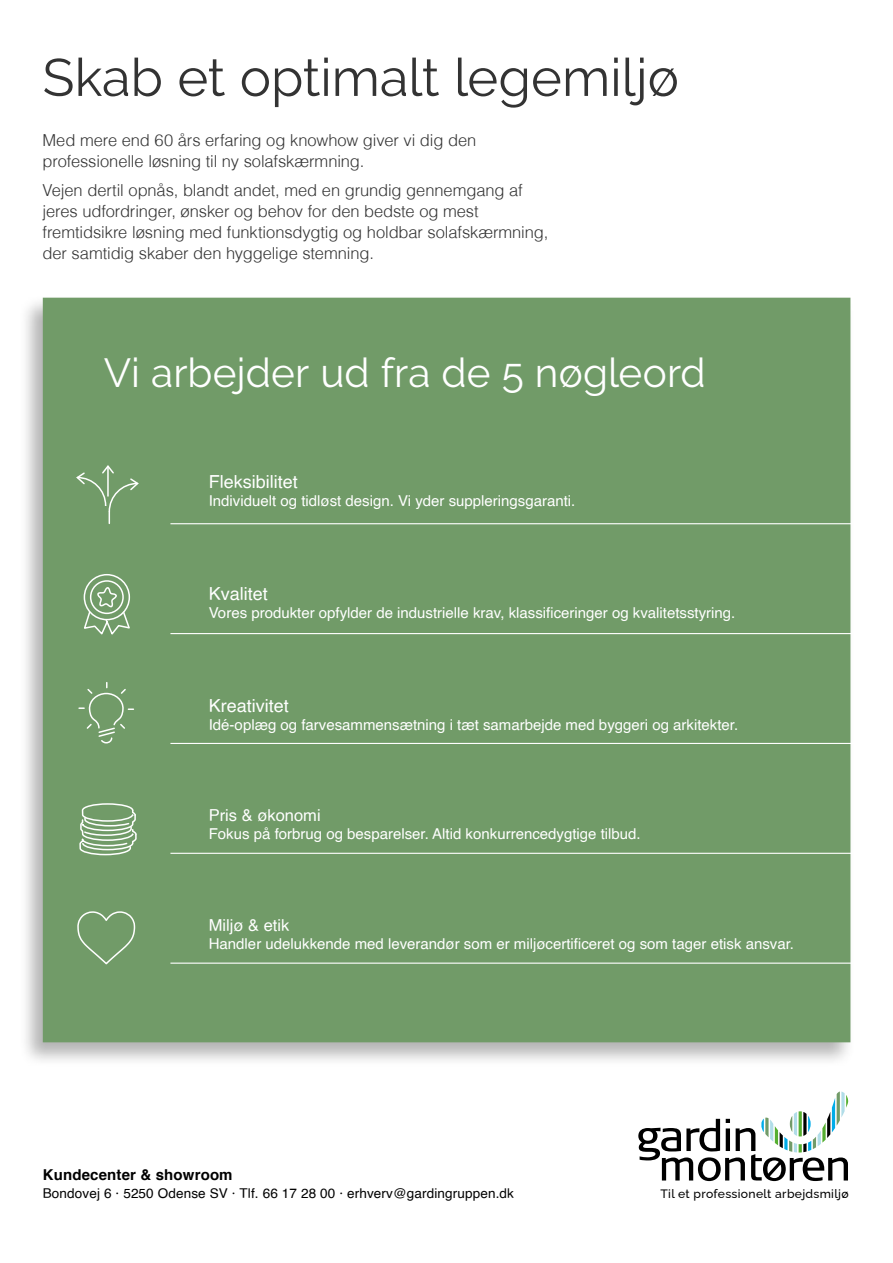
<style>
.page{position:relative;width:893px;height:1263px;background:#fff}
.page>*{position:absolute;margin:0;border:0;box-sizing:border-box;transform-origin:0 0}
.t1{font:52.5px "Raleway";color:#333}
.t2{font:40.5px "Raleway";color:#fff}
.t3{font:18px "Helvetica";color:#fff}
.t4{font:300 16.5px/21px "Helvetica";letter-spacing:-.005em;color:#333}
.t5{font:16.5px "Helvetica";color:#fff}
.t6{font:15px "Helvetica";color:#fff}
.t7{font:700 15px "Helvetica";letter-spacing:.01em;color:#000}
.t8{font:13.5px "Helvetica";letter-spacing:.01em;color:#000}
.t9{font:500 12.15px "Raleway";letter-spacing:.025em;color:#000}
</style>
<div class="page">
<div style="left:19px;top:295px;width:836px;height:773px;background:#000;opacity:.3"></div>
<div style="left:43px;top:298px;width:807px;height:744px;background:#719b68"></div>
<svg style="left:75px;top:464px;width:65px;height:61px;background:#79a070"></svg>
<hr style="left:107px;top:467px;width:2px;height:29px;background:#fff">
<div style="left:90px;top:580px;width:34px;height:34px;border:2px solid #fff;border-radius:50%"></div>
<div style="left:84px;top:574px;width:46px;height:46px;border:2px solid #fff;border-radius:50%"></div>
<svg style="left:82px;top:586px;width:49px;height:50px;background:#8daf86"></svg>
<svg style="left:79px;top:682px;width:54px;height:62px;background:#7ca374"></svg>
<svg style="left:79px;top:802px;width:58px;height:54px;background:#95b48e"></svg>
<svg style="left:76px;top:910px;width:60px;height:55px;background:#7ca274"></svg>
<hr style="left:170px;top:853px;width:702px;height:1px;background:#fff">
<hr style="left:170px;top:633px;width:702px;height:1px;background:#fff">
<hr style="left:170px;top:523px;width:702px;height:1px;background:#fff">
<hr style="left:170px;top:962px;width:702px;height:2px;background:#fff">
<hr style="left:170px;top:743px;width:702px;height:1px;background:#fff">
<svg style="left:638px;top:1091px;width:210px;height:90px"></svg>
<h1 class="t1" style="left:43px;top:47px;width:638px">Skab et optimalt legemiljø</h1>
<p class="t4" style="left:43px;top:129px;width:435px">Med mere end 60 års erfaring og knowhow giver vi dig den professionelle løsning til ny solafskærmning.</p>
<p class="t4" style="left:43px;top:180px;width:507px">Vejen dertil opnås, blandt andet, med en grundig gennemgang af jeres udfordringer, ønsker og behov for den bedste og mest fremtidsikre løsning med funktionsdygtig og holdbar solafskærmning, der samtidig skaber den hyggelige stemning.</p>
<h2 class="t2" style="left:104px;top:349px;width:603px">Vi arbejder ud fra de 5 nøgleord</h2>
<p class="t3" style="left:209px;top:468px;width:91px">Fleksibilitet</p>
<p class="t6" style="left:209px;top:489px;width:368px">Individuelt og tidløst design. Vi yder suppleringsgaranti.</p>
<p class="t3" style="left:209px;top:580px;width:61px">Kvalitet</p>
<p class="t6" style="left:209px;top:601px;width:528px">Vores produkter opfylder de industrielle krav, klassificeringer og kvalitetsstyring.</p>
<p class="t3" style="left:209px;top:691px;width:82px">Kreativitet</p>
<p class="t6" style="left:209px;top:713px;width:531px">Idé-oplæg og farvesammensætning i tæt samarbejde med byggeri og arkitekter.</p>
<p class="t5" style="left:209px;top:803px;width:113px">Pris &amp; økonomi</p>
<p class="t6" style="left:209px;top:822px;width:433px">Fokus på forbrug og besparelser. Altid konkurrencedygtige tilbud.</p>
<p class="t5" style="left:209px;top:913px;width:82px">Miljø &amp; etik</p>
<p class="t6" style="left:209px;top:932px;width:587px">Handler udelukkende med leverandør som er miljøcertificeret og som tager etisk ansvar.</p>
<p class="t7" style="left:43px;top:1163px;width:191px">Kundecenter &amp; showroom</p>
<p class="t8" style="left:43px;top:1183px;width:473px">Bondovej 6 · 5250 Odense SV · Tlf. 66 17 28 00 · erhverv@gardingruppen.dk</p>
<p class="t9" style="left:660px;top:1184px;width:190px">Til et professionelt arbejdsmiljø</p>
</div>
